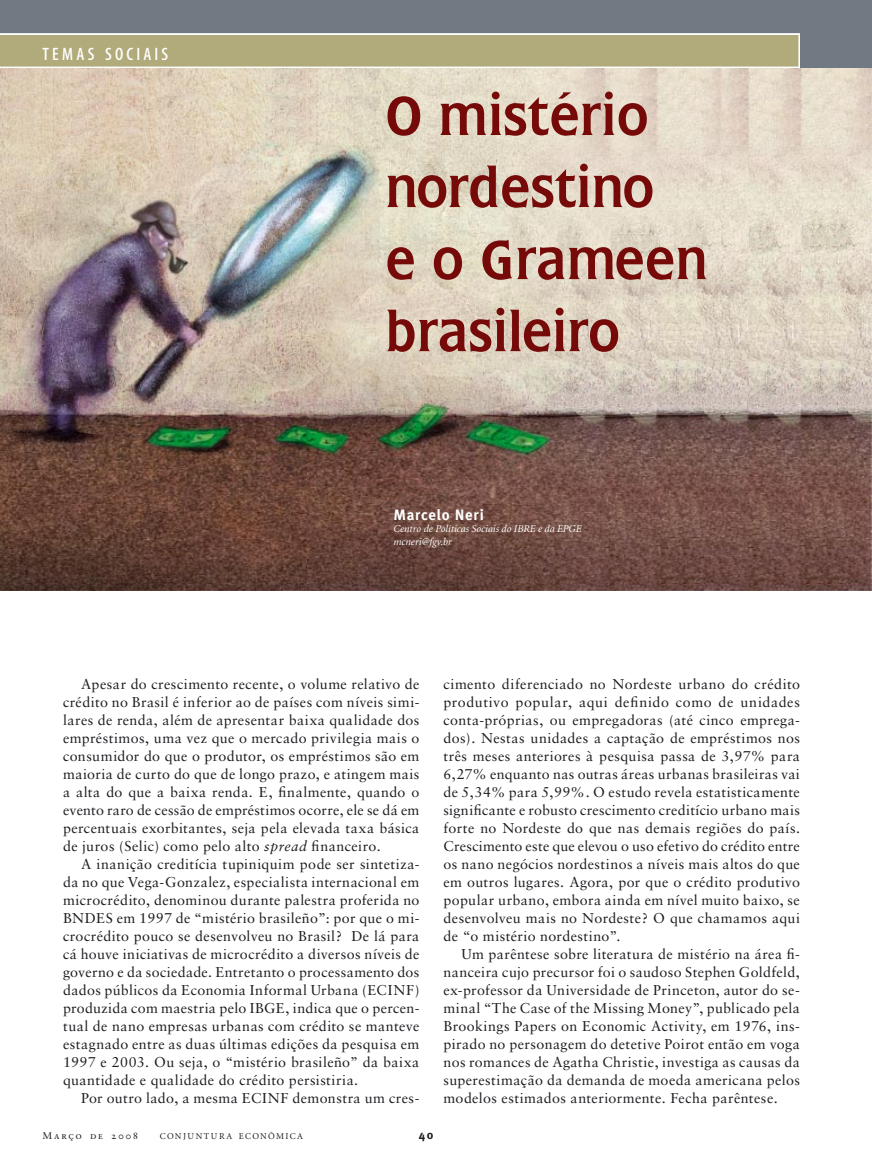
<style>
.page{position:relative;width:872px;height:1170px;background:#fff}
.page>*{position:absolute;margin:0;border:0;box-sizing:border-box;transform-origin:0 0}
.t1{font:57px/72px "Flange Regular DTC";color:#750a09}
.t2{font:18px "Adobe Corp ID Myriad Pkg";letter-spacing:.175em;color:#fff}
.t3{font:700 15px "Meta Plus";letter-spacing:.045em;color:#fff}
.t4{font:14.25px/18px "Sabon";letter-spacing:.03em;color:#1b1c20;text-align:justify}
.t5{font:700 12px "Meta Plus";color:#1b1c20}
.t6{font:10.5px/12.6px "Adobe Corp ID Minion Rg It";color:#fff}
.t7{font:9.75px "Sabon Roman SC";letter-spacing:.175em;color:#1b1c20}
.t8{font:9px "Adobe Corp ID Minion Rg";letter-spacing:.165em;color:#1b1c20}
.s1{font-style:italic}
</style>
<div class="page">
<div style="left:0;top:0;width:872px;height:68px;background:#717a83"></div>
<svg style="left:0;top:33px;width:800px;height:35px;background:#b8b186"></svg>
<img style="left:0;top:278px;width:615px;height:312px">
<img style="left:615px;top:69px;width:257px;height:521px">
<img style="left:0;top:69px;width:616px;height:209px">
<img style="left:0;top:68px;width:872px;height:1px">
<img style="left:0;top:68px;width:800px;height:1px">
<p class="t2" style="left:43px;top:45px;width:127px">TEMAS SOCIAIS</p>
<h1 class="t1" style="left:385px;top:81px;width:324px">O mistério nordestino<br>e o Grameen brasileiro</h1>
<p class="t3" style="left:393px;top:505px;width:92px">Marcelo Neri</p>
<p class="t6" style="left:393px;top:523px;width:189px">Centro de Políticas Sociais do IBRE e da EPGE mcneri@fgv.br</p>
<p class="t4" style="left:63px;top:675px;width:358px;text-indent:18px">Apesar do crescimento recente, o volume relativo de crédito no Brasil é inferior ao de países com níveis simi&shy;lares de renda, além de apresentar baixa qualidade dos empréstimos, uma vez que o mercado privilegia mais o consumidor do que o produtor, os empréstimos são em maioria de curto do que de longo prazo, e atingem mais a alta do que a baixa renda. E, finalmente, quando o evento raro de cessão de empréstimos ocorre, ele se dá em percentuais exorbitantes, seja pela elevada taxa básica de juros (Selic) como pelo alto <span class="s1">spread</span> financeiro.</p>
<p class="t4" style="left:63px;top:855px;width:358px;text-indent:18px">A inanição creditícia tupiniquim pode ser sintetiza&shy;da no que Vega-Gonzalez, especialista internacional em microcrédito, denominou durante palestra proferida no BNDES em 1997 de “mistério brasileño”: por que o mi&shy;crocrédito pouco se desenvolveu no Brasil? De lá para cá houve iniciativas de microcrédito a diversos níveis de governo e da sociedade. Entretanto o processamento dos dados públicos da Economia Informal Urbana (ECINF) produzida com maestria pelo IBGE, indica que o percen&shy;tual de nano empresas urbanas com crédito se manteve estagnado entre as duas últimas edições da pesquisa em 1997 e 2003. Ou seja, o “mistério brasileño” da baixa quantidade e qualidade do crédito persistiria.</p>
<p class="t4" style="left:81px;top:1089px;width:340px">Por outro lado, a mesma ECINF demonstra um cres-</p>
<p class="t7" style="left:43px;top:1129px;width:97px">Março de 2008</p>
<p class="t8" style="left:160px;top:1131px;width:145px">CONJUNTURA ECONÔMICA</p>
<p class="t5" style="left:419px;top:1127px;width:16px">40</p>
<p class="t4" style="left:443px;top:675px;width:358px">cimento diferenciado no Nordeste urbano do crédito produtivo popular, aqui defi nido como de unidades conta-próprias, ou empregadoras (até cinco emprega&shy;dos). Nestas unidades a captação de empréstimos nos três meses anteriores à pesquisa passa de 3,97% para 6,27% enquanto nas outras áreas urbanas brasileiras vai de 5,34% para 5,99%. O estudo revela estatisticamente significante e robusto crescimento creditício urbano mais forte no Nordeste do que nas demais regiões do país.<br>Crescimento este que elevou o uso efetivo do crédito entre os nano negócios nordestinos a níveis mais altos do que em outros lugares. Agora, por que o crédito produtivo popular urbano, embora ainda em nível muito baixo, se desenvolveu mais no Nordeste? O que chamamos aqui de “o mistério nordestino”.</p>
<p class="t4" style="left:443px;top:945px;width:358px;text-indent:18px">Um parêntese sobre literatura de mistério na área fi&shy;nanceira cujo precursor foi o saudoso Stephen Goldfeld, ex-professor da Universidade de Princeton, autor do se&shy;minal “The Case of the Missing Money”, publicado pela Brookings Papers on Economic Activity, em 1976, ins&shy;pirado no personagem do detetive Poirot então em voga nos romances de Agatha Christie, investiga as causas da superestimação da demanda de moeda americana pelos modelos estimados anteriormente. Fecha parêntese.</p>
</div>
